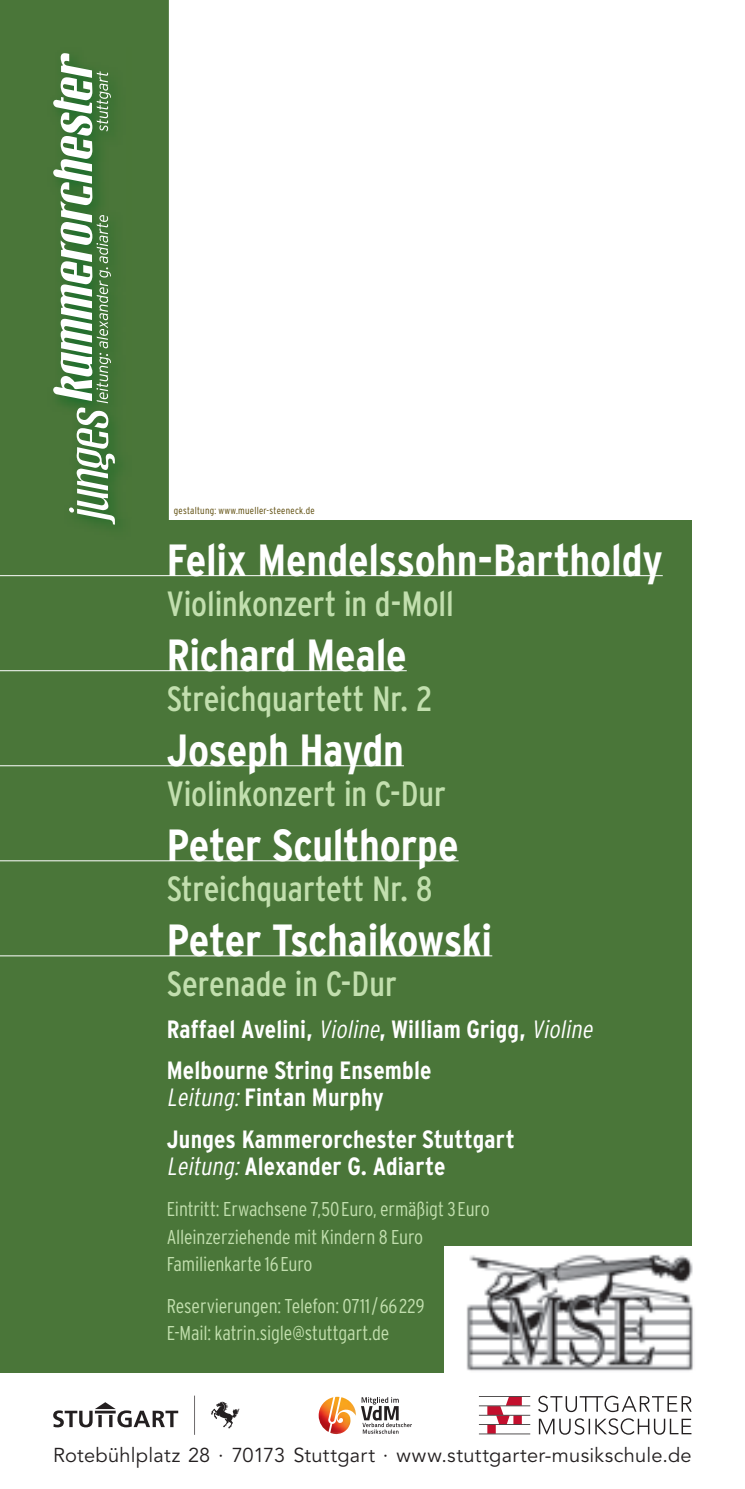
<style>
.page{position:relative;width:745px;height:1489px;background:#fff}
.page>*{position:absolute;margin:0;border:0;box-sizing:border-box;transform-origin:0 0}
.t1{font:700 condensed 45px "Interstate";letter-spacing:-.005em;color:#fff}
.t2{font:condensed 35px "Interstate";letter-spacing:-.005em;color:#c2dfae}
.t3{font:700 condensed 25px/41.2px "Interstate";letter-spacing:.005em;color:#fff}
.t4{font:300 condensed 20px/27.5px "Interstate";letter-spacing:-.01em;color:#c2dfae}
.t5{font:20px "Avenir LT Std";letter-spacing:.015em;color:#231f20}
.t6{font:300 condensed 10px "Interstate";letter-spacing:.025em;color:#564400}
.s1{font-weight:300;font-style:italic}
</style>
<div class="page">
<div style="left:0;top:0;width:169px;height:519px;background:#4a7639"></div>
<svg style="left:53px;top:1395px;width:186px;height:39px"></svg>
<div style="left:0;top:519px;width:691px;height:853px;background:#4a7639"></div>
<hr style="left:0;top:575px;width:662px;height:1px;background:#fff">
<hr style="left:0;top:670px;width:406px;height:1px;background:#fff">
<hr style="left:0;top:765px;width:403px;height:1px;background:#fff">
<hr style="left:0;top:860px;width:458px;height:1px;background:#fff">
<hr style="left:0;top:955px;width:492px;height:1px;background:#fff">
<div style="left:47px;top:47px;width:84px;height:480px;background:#4a7638"></div>
<svg style="left:53px;top:53px;width:62px;height:471px"></svg>
<svg style="left:478px;top:1395px;width:213px;height:39px"></svg>
<img style="left:318px;top:1396px;width:38px;height:37px">
<svg style="left:361px;top:1397px;width:50px;height:36px"></svg>
<div style="left:444px;top:1246px;width:254px;height:132px;background:#fff"></div>
<img style="left:466px;top:1254px;width:227px;height:117px">
<p class="t6" style="left:174px;top:504px;width:142px">gestaltung: www.mueller-steeneck.de</p>
<h1 class="t1" style="left:167px;top:535px;width:497px">Felix Mendelssohn-Bartholdy</h1>
<h2 class="t2" style="left:167px;top:584px;width:288px">Violinkonzert in d-Moll</h2>
<h1 class="t1" style="left:167px;top:630px;width:241px">Richard Meale</h1>
<h2 class="t2" style="left:167px;top:679px;width:267px">Streichquartett Nr. 2</h2>
<h1 class="t1" style="left:167px;top:725px;width:238px">Joseph Haydn</h1>
<h2 class="t2" style="left:167px;top:774px;width:280px">Violinkonzert in C-Dur</h2>
<h1 class="t1" style="left:167px;top:820px;width:293px">Peter Sculthorpe</h1>
<h2 class="t2" style="left:167px;top:869px;width:267px">Streichquartett Nr. 8</h2>
<h1 class="t1" style="left:167px;top:915px;width:327px">Peter Tschaikowski</h1>
<h2 class="t2" style="left:167px;top:964px;width:231px">Serenade in C-Dur</h2>
<p class="t3" style="left:167px;top:1007px;width:432px">Raffael Avelini, <span class="s1">Violine</span>, William Grigg, <span class="s1">Violine<br></span>Melbourne String Ensemble</p>
<p class="t3" style="left:167px;top:1076px;width:349px"><span class="s1">Leitung:</span>Fintan Murphy<br>Junges Kammerorchester Stuttgart</p>
<p class="t3" style="left:167px;top:1145px;width:280px"><span class="s1">Leitung:</span>Alexander G. Adiarte</p>
<p class="t4" style="left:167px;top:1195px;width:324px">Eintritt: Erwachsene 7,50 Euro, ermäßigt 3 Euro<br>Alleinzerziehende mit Kindern 8 Euro<br>Familienkarte 16 Euro</p>
<p class="t4" style="left:167px;top:1291px;width:259px">Reservierungen: Telefon: 0711 / 66 229<br>E-Mail: katrin.sigle@stuttgart.de</p>
<p class="t5" style="left:53px;top:1442px;width:639px">Rotebühlplatz 28 · 70173 Stuttgart · www.stuttgarter-musikschule.de</p>
</div>
